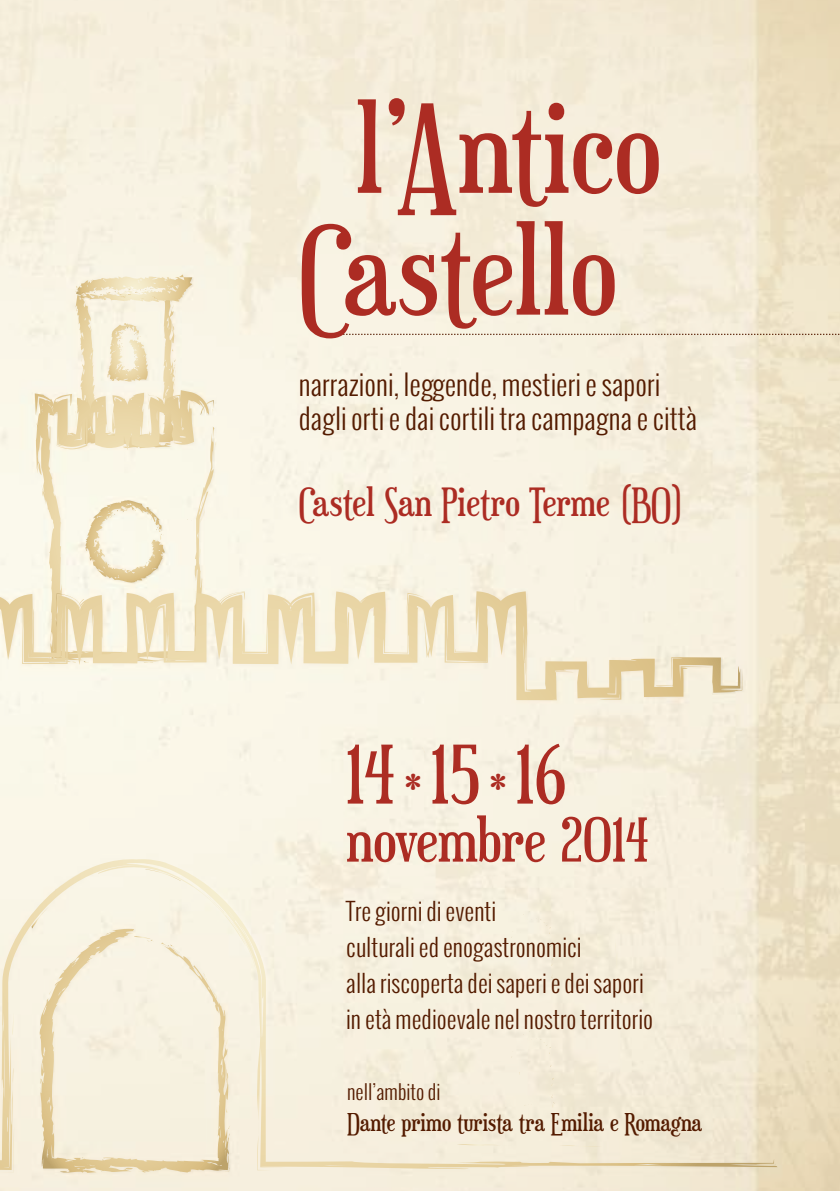
<style>
.page{position:relative;width:840px;height:1191px;background:#fff}
.page>*{position:absolute;margin:0;border:0;box-sizing:border-box;transform-origin:0 0}
.t1{font:121.4px "Euphorigenic";color:#ac2c23}
.t2{font:80px "Euphorigenic";color:#ac2c23}
.t3{font:60px "Euphorigenic";color:#ac2c23}
.t4{font:38px "Euphorigenic";color:#ac2c23}
.t5{font:300 28px/33.6px "Oswald";color:#541b00}
.t6{font:300 24px/36px "Oswald";color:#541b00}
.t7{font:24px "Euphorigenic";color:#541b00}
.t8{font:300 20px "Oswald";color:#541b00}
.s1{font-size:40px}
</style>
<div class="page">
<img style="left:0;top:0;width:839px;height:1191px">
<svg style="left:511px;top:931px;width:2px;height:6px"></svg>
<svg style="left:550px;top:973px;width:5px;height:14px"></svg>
<svg style="left:551px;top:958px;width:2px;height:8px"></svg>
<svg style="left:520px;top:912px;width:36px;height:22px"></svg>
<svg style="left:524px;top:984px;width:8px;height:2px"></svg>
<svg style="left:511px;top:1051px;width:2px;height:6px"></svg>
<svg style="left:550px;top:1093px;width:5px;height:14px"></svg>
<svg style="left:551px;top:1077px;width:2px;height:9px"></svg>
<svg style="left:520px;top:1031px;width:36px;height:23px"></svg>
<svg style="left:524px;top:1104px;width:8px;height:2px"></svg>
<svg style="left:612px;top:836px;width:3px;height:36px"></svg>
<svg style="left:421px;top:746px;width:3px;height:6px"></svg>
<svg style="left:615px;top:939px;width:2px;height:82px"></svg>
<svg style="left:547px;top:1145px;width:55px;height:1px"></svg>
<svg style="left:456px;top:1144px;width:56px;height:2px"></svg>
<svg style="left:149px;top:446px;width:7px;height:2px"></svg>
<svg style="left:96px;top:443px;width:7px;height:2px"></svg>
<svg style="left:42px;top:410px;width:4px;height:5px"></svg>
<svg style="left:200px;top:400px;width:14px;height:15px"></svg>
<svg style="left:214px;top:437px;width:2px;height:28px"></svg>
<svg style="left:257px;top:1121px;width:14px;height:49px"></svg>
<svg style="left:144px;top:869px;width:37px;height:12px"></svg>
<svg style="left:32px;top:906px;width:17px;height:22px"></svg>
<svg style="left:55px;top:884px;width:7px;height:6px"></svg>
<svg style="left:12px;top:1012px;width:2px;height:25px"></svg>
<svg style="left:0;top:1126px;width:14px;height:46px"></svg>
<svg style="left:225px;top:1039px;width:3px;height:8px"></svg>
<svg style="left:39px;top:930px;width:176px;height:243px;background:#f4ecd7"></svg>
<svg style="left:167px;top:944px;width:14px;height:10px"></svg>
<svg style="left:203px;top:972px;width:6px;height:10px"></svg>
<svg style="left:212px;top:989px;width:5px;height:10px"></svg>
<svg style="left:224px;top:1167px;width:5px;height:4px"></svg>
<svg style="left:41px;top:1139px;width:2px;height:10px"></svg>
<svg style="left:49px;top:988px;width:4px;height:7px"></svg>
<svg style="left:0;top:500px;width:205px;height:165px;background:#f3ebd1"></svg>
<svg style="left:75px;top:274px;width:117px;height:162px;background:#f1e5c7"></svg>
<svg style="left:320px;top:334px;width:520px;height:1px"></svg>
<h1 class="t1" style="left:355px;top:75px;width:307px">l’Antico</h1>
<h1 class="t1" style="left:298px;top:197px;width:320px">Castello</h1>
<p class="t5" style="left:298px;top:367px;width:400px">narrazioni, leggende, mestieri e sapori dagli orti e dai cortili tra campagna e città</p>
<h3 class="t4" style="left:298px;top:479px;width:386px">Castel San Pietro Terme (BO)</h3>
<h2 class="t2" style="left:346px;top:726px;width:222px">14 <span class="s1">*</span> 15 <span class="s1">*</span> 16</h2>
<h3 class="t3" style="left:346px;top:803px;width:304px">novembre 2014</h3>
<p class="t6" style="left:346px;top:893px;width:308px">Tre giorni di eventi<br>culturali ed enogastronomici<br>alla riscoperta dei saperi e dei sapori in età medioevale nel nostro territorio</p>
<p class="t8" style="left:347px;top:1077px;width:95px">nell’ambito di</p>
<p class="t7" style="left:347px;top:1107px;width:356px">Dante primo turista tra Emilia e Romagna</p>
</div>
